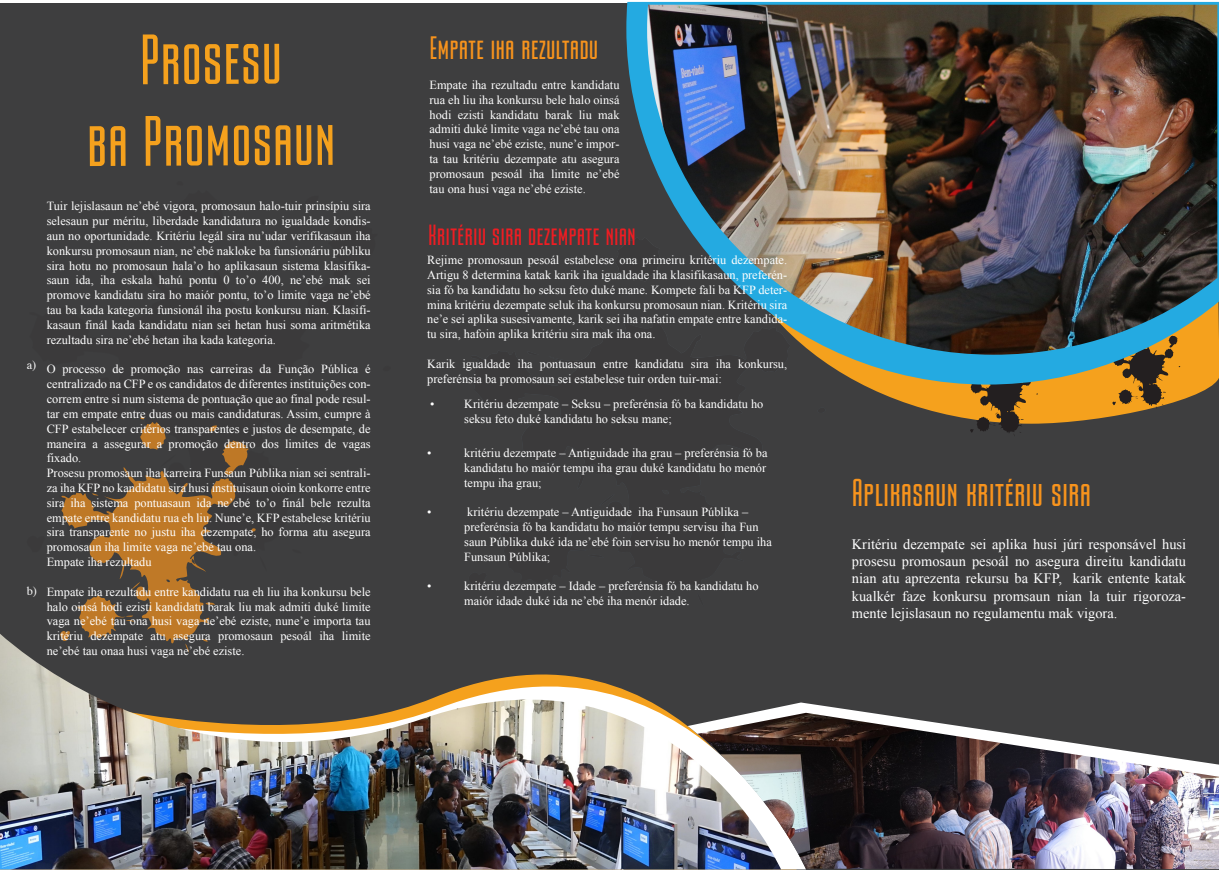
<style>
.page{position:relative;width:1219px;height:871px;background:#fff}
.page>*{position:absolute;margin:0;border:0;box-sizing:border-box;transform-origin:0 0}
.t1{font:67.9px/81.4px "Being Love Sans";letter-spacing:-.005em;color:#f5a11d;text-align:center}
.t2{font:37px "Being Love Sans";color:#f7931d}
.t3{font:30.8px "Being Love Sans";color:#f7931d}
.t4{font:27.8px "Being Love Sans";color:#ee1d23}
.t5{font:14.4px/17.3px "Times New Roman";color:#fff;text-align:justify}
.t6{font:12.3px/14.8px "Times New Roman";color:#fff;text-align:justify}
.t7{font:12.3px "Times";color:#fff}
</style>
<div class="page">
<div style="left:0;top:3px;width:1219px;height:866px;background:#3e3e3f"></div>
<svg style="left:861px;top:384px;width:353px;height:39px;fill:#f5a11d"></svg>
<svg style="left:970px;top:384px;width:68px;height:52px"></svg>
<svg style="left:1112px;top:384px;width:68px;height:25px;background:#a97320"></svg>
<svg style="left:626px;top:2px;width:593px;height:382px"></svg>
<img style="left:647px;top:5px;width:570px;height:349px">
<img style="left:0;top:634px;width:781px;height:235px">
<svg style="left:60px;top:416px;width:196px;height:236px"></svg>
<svg style="left:688px;top:702px;width:176px;height:156px"></svg>
<img style="left:697px;top:712px;width:522px;height:156px">
<h1 class="t1" style="left:87px;top:19px;width:251px">Prosesu<br>ba Promosaun</h1>
<p class="t7" style="left:27px;top:360px;width:11px">a)</p>
<p class="t7" style="left:27px;top:585px;width:12px">b)</p>
<p class="t6" style="left:47px;top:199px;width:325px">Tuir lejislasaun ne’ebé vigora, promosaun halo-tuir prinsípiu sira selesaun pur méritu, liberdade kandidatura no igualdade kondis&shy;aun no oportunidade. Kritériu legál sira nu’udar verifikasaun iha konkursu promosaun nian, ne’ebé nakloke ba funsionáriu públiku sira hotu no promosaun hala’o ho aplikasaun sistema klasifika&shy;saun ida, iha eskala hahú pontu 0 to’o 400, ne’ebé mak sei promove kandidatu sira ho maiór pontu, to’o limite vaga ne’ebé tau ba kada kategoria funsionál iha postu konkursu nian. Klasifi&shy;kasaun finál kada kandidatu nian sei hetan husi soma aritmétika rezultadu sira ne’ebé hetan iha kada kategoria.</p>
<p class="t6" style="left:47px;top:362px;width:325px;text-align:left">O processo de promoção nas carreiras da Função Pública é centralizado na CFP e os candidatos de diferentes instituições con&shy;correm entre si num sistema de pontuação que ao final pode resul&shy;tar em empate entre duas ou mais candidaturas. Assim, cumpre à CFP estabelecer critérios transparentes e justos de desempate, de maneira a assegurar a promoção dentro dos limites de vagas fixado.<br>Prosesu promosaun iha karreira Funsaun Públika nian sei sentrali&shy;za iha KFP no kandidatu sira husi instituisaun oioin konkorre entre sira iha sistema pontuasaun ida ne’ebé to’o finál bele rezulta empate entre kandidatu rua eh liu. Nune’e, KFP estabelese kritériu sira transparente no justu iha dezempate, ho forma atu asegura promosaun iha limite vaga ne’ebé tau ona.<br>Empate iha rezultadu</p>
<p class="t6" style="left:47px;top:584px;width:325px">Empate iha rezultadu entre kandidatu rua eh liu iha konkursu bele halo oinsá hodi ezisti kandidatu barak liu mak admiti duké limite vaga ne’ebé tau ona husi vaga ne’ebé eziste, nune’e importa tau kritériu dezempate atu asegura promosaun pesoál iha limite ne’ebé tau onaa husi vaga ne’ebé eziste.</p>
<h3 class="t3" style="left:429px;top:32px;width:170px">Empate iha rezultadu</h3>
<p class="t6" style="left:429px;top:77px;width:192px">Empate iha rezultadu entre kandidatu rua eh liu iha konkursu bele halo oinsá hodi ezisti kandidatu barak liu mak admiti duké limite vaga ne’ebé tau ona husi vaga ne’ebé eziste, nune’e impor&shy;ta tau kritériu dezempate atu asegura promosaun pesoál iha limite ne’ebé tau ona husi vaga ne’ebé eziste.</p>
<h3 class="t4" style="left:428px;top:220px;width:209px">Kritériu sira dezempate nian</h3>
<p class="t6" style="left:427px;top:252px;width:362px">Rejime promosaun pesoál estabelese ona primeiru kritériu dezempate.<br>Artigu 8 determina katak karik iha igualdade iha klasifikasaun, preferén&shy;sia fó ba kandidatu ho seksu feto duké mane. Kompete fali ba KFP deter&shy;mina kritériu dezempate seluk iha konkursu promosaun nian. Kritériu sira ne’e sei aplika susesivamente, karik sei iha nafatin empate entre kandida&shy;tu sira, hafoin aplika kritériu sira mak iha ona.</p>
<p class="t6" style="left:427px;top:356px;width:362px">Karik igualdade iha pontuasaun entre kandidatu sira iha konkursu, preferénsia ba promosaun sei estabelese tuir orden tuir-mai:</p>
<p class="t6" style="left:430px;top:396px;width:6px">•</p>
<p class="t6" style="left:464px;top:396px;width:301px">Kritériu dezempate – Seksu – preferénsia fó ba kandidatu ho seksu feto duké kandidatu ho seksu mane;</p>
<p class="t6" style="left:427px;top:445px;width:6px">•</p>
<p class="t6" style="left:464px;top:445px;width:305px">kritériu dezempate – Antiguidade iha grau – preferénsia fó ba kandidatu ho maiór tempu iha grau duké kandidatu ho menór tempu iha grau;</p>
<p class="t6" style="left:427px;top:504px;width:6px">•</p>
<p class="t6" style="left:464px;top:504px;width:309px;text-align:left">kritériu dezempate – Antiguidade iha Funsaun Públika – preferénsia fó ba kandidatu ho maiór tempu servisu iha Fun saun Públika duké ida ne’ebé foin servisu ho menór tempu iha Funsaun Públika;</p>
<p class="t6" style="left:427px;top:578px;width:6px">•</p>
<p class="t6" style="left:464px;top:578px;width:296px">kritériu dezempate – Idade – preferénsia fó ba kandidatu ho maiór idade duké ida ne’ebé iha menór idade.</p>
<h2 class="t2" style="left:852px;top:473px;width:241px">Aplikasaun kritériu sira</h2>
<p class="t5" style="left:852px;top:535px;width:336px">Kritériu dezempate sei aplika husi júri responsável husi prosesu promosaun pesoál no asegura direitu kandidatu nian atu aprezenta rekursu ba KFP, karik entente katak kualkér faze konkursu promsaun nian la tuir rigoroza&shy;mente lejislasaun no regulamentu mak vigora.</p>
</div>
